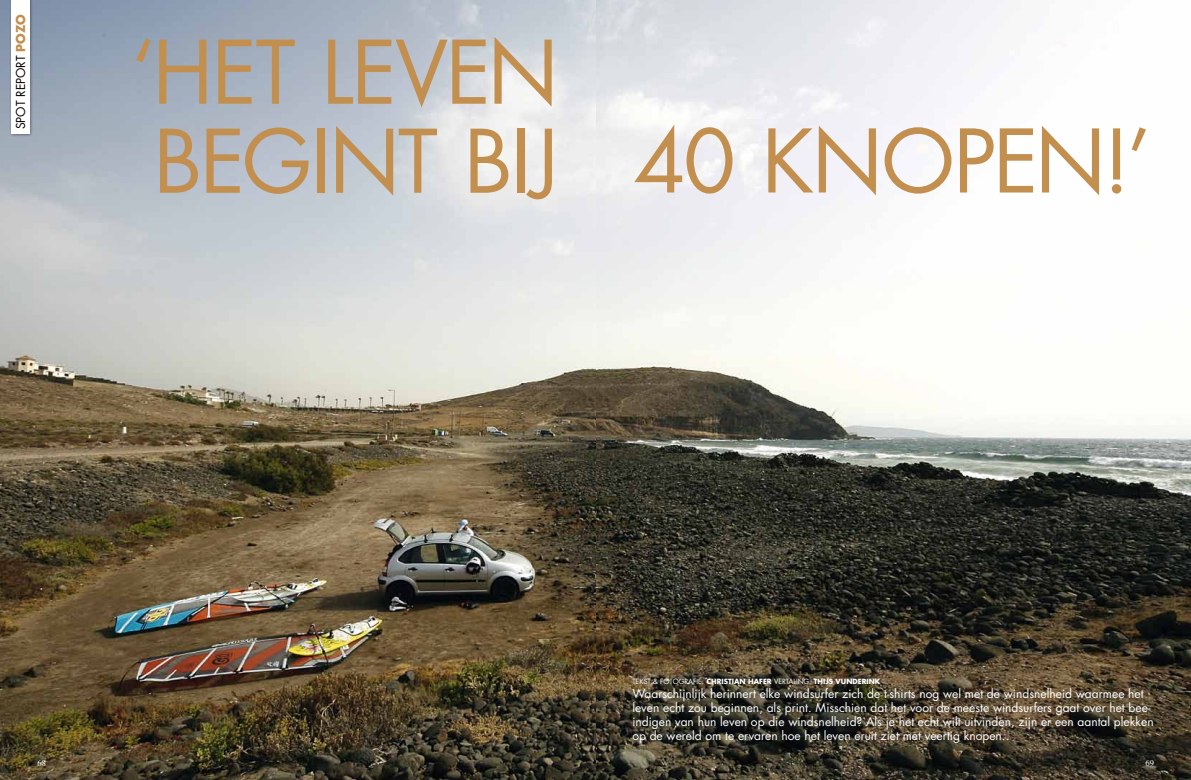
<style>
.page{position:relative;width:1191px;height:780px;background:#fff}
.page>*{position:absolute;margin:0;border:0;box-sizing:border-box;transform-origin:0 0}
.t1{font:85px/89px "Futura";letter-spacing:-.025em;color:#c38f4e}
.t2{font:12px/14px "Futura";color:#fff}
.t3{font:12px "Futura";color:#000}
.t4{font:8.5px "Times";color:#fff}
.t5{font:700 7px "Futura";color:#fff}
.s1{font-weight:700;color:#c38f4e}
.s2{font-weight:400}
</style>
<div class="page">
<img style="left:0;top:1px;width:1190px;height:779px">
<div style="left:9px;top:1px;width:25px;height:137px;background:#000;opacity:.45"></div>
<div style="left:11px;top:1px;width:18px;height:132px;background:#fff"></div>
<p class="t3" style="left:13px;top:129px;width:117px;rotate:-90deg">SPOT REPORT <span class="s1">POZO</span></p>
<h1 class="t1" style="left:131px;top:27px;width:429px">‘HET LEVEN<br>BEGINT BIJ</h1>
<h1 class="t1" style="left:634px;top:115px;width:519px">40 KNOPEN!’</h1>
<p class="t5" style="left:632px;top:676px;width:249px"><span class="s2">TEKST &amp; FOTOGRAFIE:</span> CHRISTIAN HAFER <span class="s2">VERTALING:</span> THIJS VUNDERINK</p>
<p class="t2" style="left:632px;top:686px;width:523px">Waarschijnlijk herinnert elke windsurfer zich de t-shirts nog wel met de windsnelheid waarmee het leven echt zou beginnen, als print. Misschien dat het voor de meeste windsurfers gaat over het bee&shy;indigen van hun leven op die windsnelheid? Als je het echt wilt uitvinden, zijn er een aantal plekken op de wereld om te ervaren hoe het leven eruit ziet met veertig knopen..</p>
<p class="t4" style="left:38px;top:759px;width:10px">68</p>
<p class="t4" style="left:1145px;top:759px;width:10px">69</p>
</div>
